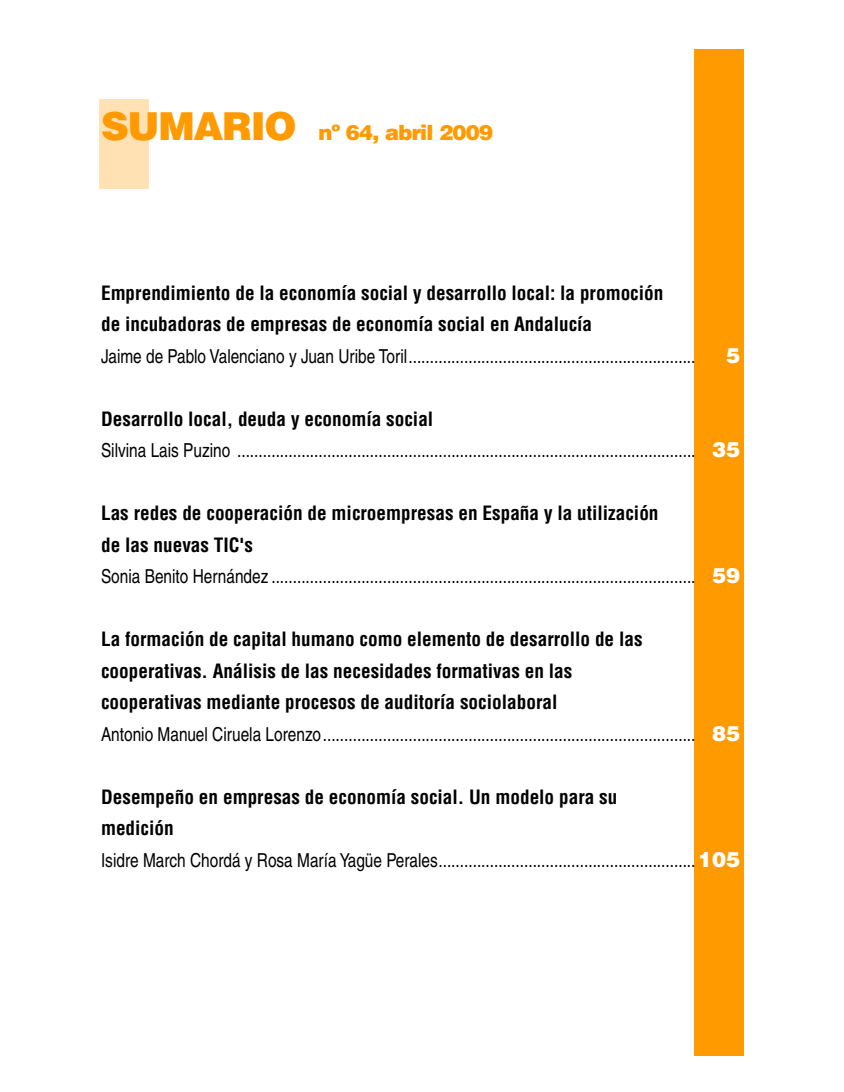
<style>
.page{position:relative;width:844px;height:1092px;background:#fff}
.page>*{position:absolute;margin:0;border:0;box-sizing:border-box;transform-origin:0 0}
.t1{font:900 21px "Helvetica";letter-spacing:-.035em;color:#ff9a00}
.t2{font:900 21px "Helvetica";color:#fff}
.t3{font:19.25px/31.5px "Helvetica";color:#000;scale:.8 1}
.t4{font:700 condensed 19.25px/31.5px "Helvetica";color:#000}
.s1{font-size:38.5px}
.s2{font-weight:700;font-stretch:condensed}
.s3{font-weight:900;font-size:21px;color:#fff}
.s4{font-weight:400;font-stretch:normal}
.s5{font-weight:900;font-stretch:normal;font-size:21px;color:#fff}
</style>
<div class="page">
<div style="left:99px;top:99px;width:50px;height:90px;background:#ffe1b3"></div>
<div style="left:694px;top:50px;width:49px;height:1005px;background:#ff9a00"></div>
<p class="t1" style="left:101px;top:124px;width:393px"><span class="s1">SUMARIO</span> nº 64, abril 2009</p>
<p class="t4" style="left:101px;top:277px;width:563px">Emprendimiento de la economía social y desarrollo local: la promoción de incubadoras de empresas de economía social en Andalucía</p>
<p class="t3" style="left:101px;top:342px;width:744px">Jaime de Pablo Valenciano y Juan Uribe Toril...................................................................</p>
<p class="t2" style="left:726px;top:347px;width:16px">5</p>
<p class="t3" style="left:101px;top:405px;width:800px"><span class="s2">Desarrollo local, deuda y economía social<br></span>Silvina Lais Puzino ........................................................................................................... <span class="s3">35</span></p>
<p class="t3" style="left:101px;top:499px;width:800px"><span class="s2">Las redes de cooperación de microempresas en España y la utilización<br>de las nuevas TIC's<br></span>Sonia Benito Hernández ................................................................................................... <span class="s3">59</span></p>
<p class="t4" style="left:101px;top:624px;width:640px">La formación de capital humano como elemento de desarrollo de las cooperativas. Análisis de las necesidades formativas en las<br>cooperativas mediante procesos de auditoría sociolaboral<br><span class="s4">Antonio Manuel Ciruela Lorenzo.......................................................................................</span> <span class="s5">85</span></p>
<p class="t3" style="left:101px;top:783px;width:800px"><span class="s2">Desempeño en empresas de economía social. Un modelo para su<br>medición<br></span>Isidre March Chordá y Rosa María Yagüe Perales............................................................ <span class="s3">105</span></p>
</div>
